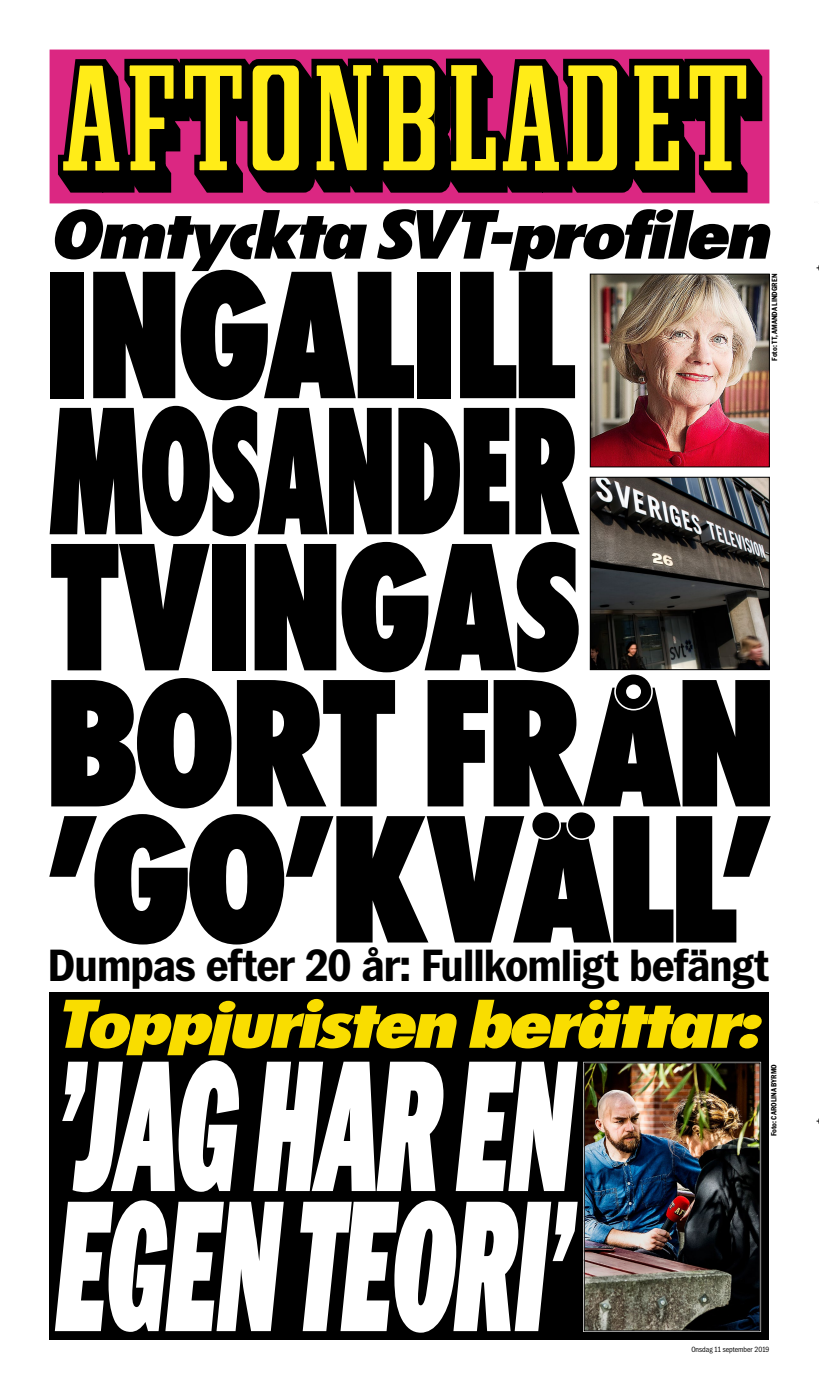
<style>
.page{position:relative;width:819px;height:1389px;background:#fff}
.page>*{position:absolute;margin:0;border:0;box-sizing:border-box;transform-origin:0 0}
.t1{font:italic 900 193.9px/140.1px "Franklin G Rub For AB";letter-spacing:-.01em;color:#fff;scale:.59 1}
.t2{font:167.65px/136.1px "Futura Lop For AB";letter-spacing:-.01em;color:#000;scale:.91 1}
.t3{font:italic 64.4px "Futura Lop For AB";letter-spacing:-.015em;color:#000;scale:1.27 1}
.t4{font:italic 63.7px "Futura Lop For AB";letter-spacing:-.015em;color:#f9dd00;scale:1.26 1}
.t5{font:700 46.99px "Franklin G Narrow For AB";letter-spacing:-.02em;color:#000}
.t6{font:700 7.88px "Franklin G Narrow For AB";color:#000}
.t7{font:300 7.88px "Franklin G Narrow For AB";color:#000}
.s1{font-size:61.77px}
.s2{font-size:157.59px}
.s3{font-size:159.25px}
.s4{font-size:56.7px}
</style>
<div class="page">
<div style="left:50px;top:50px;width:718px;height:153px;background:#db2782"></div>
<svg style="left:57px;top:58px;width:706px;height:135px;background:#705417"></svg>
<div style="left:50px;top:995px;width:716px;height:342px;background:#000"></div>
<img style="left:591px;top:276px;width:176px;height:189px">
<div style="left:589px;top:274px;width:180px;height:193px;border:1px solid #000"></div>
<img style="left:591px;top:479px;width:176px;height:189px">
<div style="left:589px;top:477px;width:180px;height:193px;border:1px solid #000"></div>
<img style="left:586px;top:1065px;width:172px;height:264px">
<div style="left:584px;top:1063px;width:176px;height:268px;border:1px solid #000"></div>
<p class="t3" style="left:50px;top:195px;width:567px">Omtyckta SVT-<span class="s1">p</span>rofilen</p>
<p class="t2" style="left:45px;top:268px;width:803px">INGALILL<br>MOSANDER<br>TVINGAS<br>BORT FR<span class="s2">Å</span>N ’GO’KV<span class="s3">Ä</span>LL’</p>
<p class="t5" style="left:48px;top:939px;width:722px">Dumpas efter 20 år: Fullkomligt befängt</p>
<p class="t6" style="left:770px;top:361px;width:88px;rotate:-90deg">Foto: TT, AMANDA LINDGREN</p>
<p class="t4" style="left:56px;top:985px;width:558px">To<span class="s4">ppj</span>uristen berättar:</p>
<p class="t1" style="left:58px;top:1055px;width:876px">’JAG HAR EN<br>EGEN TEORI’</p>
<p class="t6" style="left:769px;top:1136px;width:74px;rotate:-90deg">Foto: CAROLINA BYRMO</p>
<p class="t7" style="left:691px;top:1345px;width:79px">Onsdag 11 september 2019</p>
</div>
